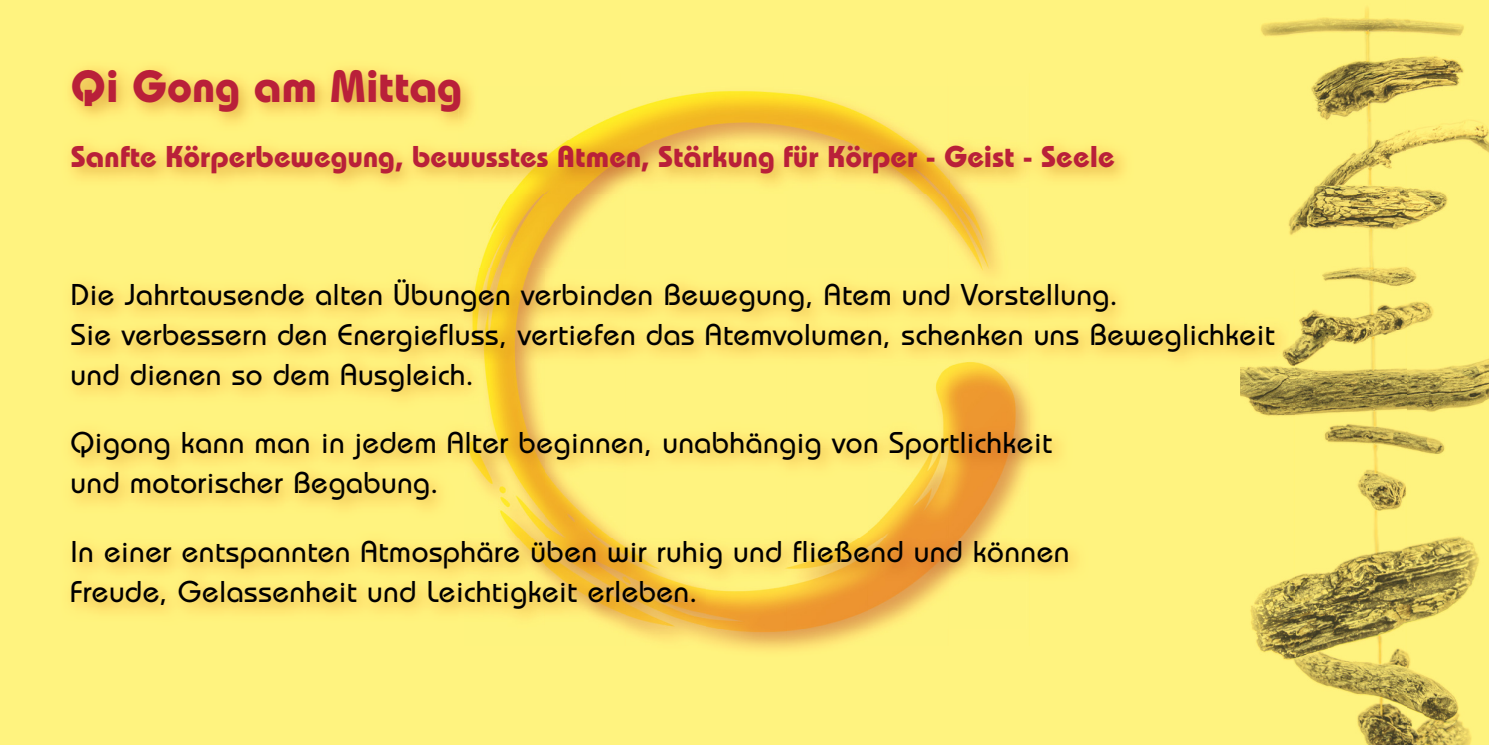
<style>
.page{position:relative;width:1489px;height:745px;background:#fff}
.page>*{position:absolute;margin:0;border:0;box-sizing:border-box;transform-origin:0 0}
.t1{font:700 45px "Bauhaus Std";color:#b92039}
.t2{font:500 30px/40px "Bauhaus Std";letter-spacing:.025em;color:#000}
.t3{font:700 30px "Bauhaus Std";letter-spacing:.005em;color:#b92039}
</style>
<div class="page">
<div style="left:0;top:0;width:1488px;height:744px;background:#fff37f"></div>
<img style="left:1261px;top:8px;width:144px;height:322px">
<img style="left:1405px;top:19px;width:83px;height:725px">
<img style="left:1294px;top:330px;width:112px;height:166px">
<img style="left:1252px;top:496px;width:154px;height:248px">
<img style="left:479px;top:194px;width:520px;height:451px">
<img style="left:70px;top:68px;width:1054px;height:126px">
<img style="left:458px;top:74px;width:163px;height:60px">
<img style="left:621px;top:74px;width:408px;height:13px">
<img style="left:73px;top:269px;width:1221px;height:359px">
<img style="left:1029px;top:269px;width:12px;height:359px">
<img style="left:458px;top:269px;width:7px;height:359px">
<h1 class="t1" style="left:71px;top:59px;width:392px">Qi Gong am Mittag</h1>
<p class="t3" style="left:71px;top:138px;width:1045px">Sanfte Körperbewegung, bewusstes Atmen, Stärkung für Körper - Geist - Seele</p>
<p class="t2" style="left:71px;top:274px;width:1205px">Die Jahrtausende alten Übungen verbinden Bewegung, Atem und Vorstellung.<br>Sie verbessern den Energiefluss, vertiefen das Atemvolumen, schenken uns Beweglichkeit und dienen so dem Ausgleich.</p>
<p class="t2" style="left:71px;top:422px;width:982px">Qigong kann man in jedem Alter beginnen, unabhängig von Sportlichkeit und motorischer Begabung.</p>
<p class="t2" style="left:71px;top:530px;width:999px">In einer entspannten Atmosphäre üben wir ruhig und fließend und können<br>Freude, Gelassenheit und Leichtigkeit erleben.</p>
</div>
